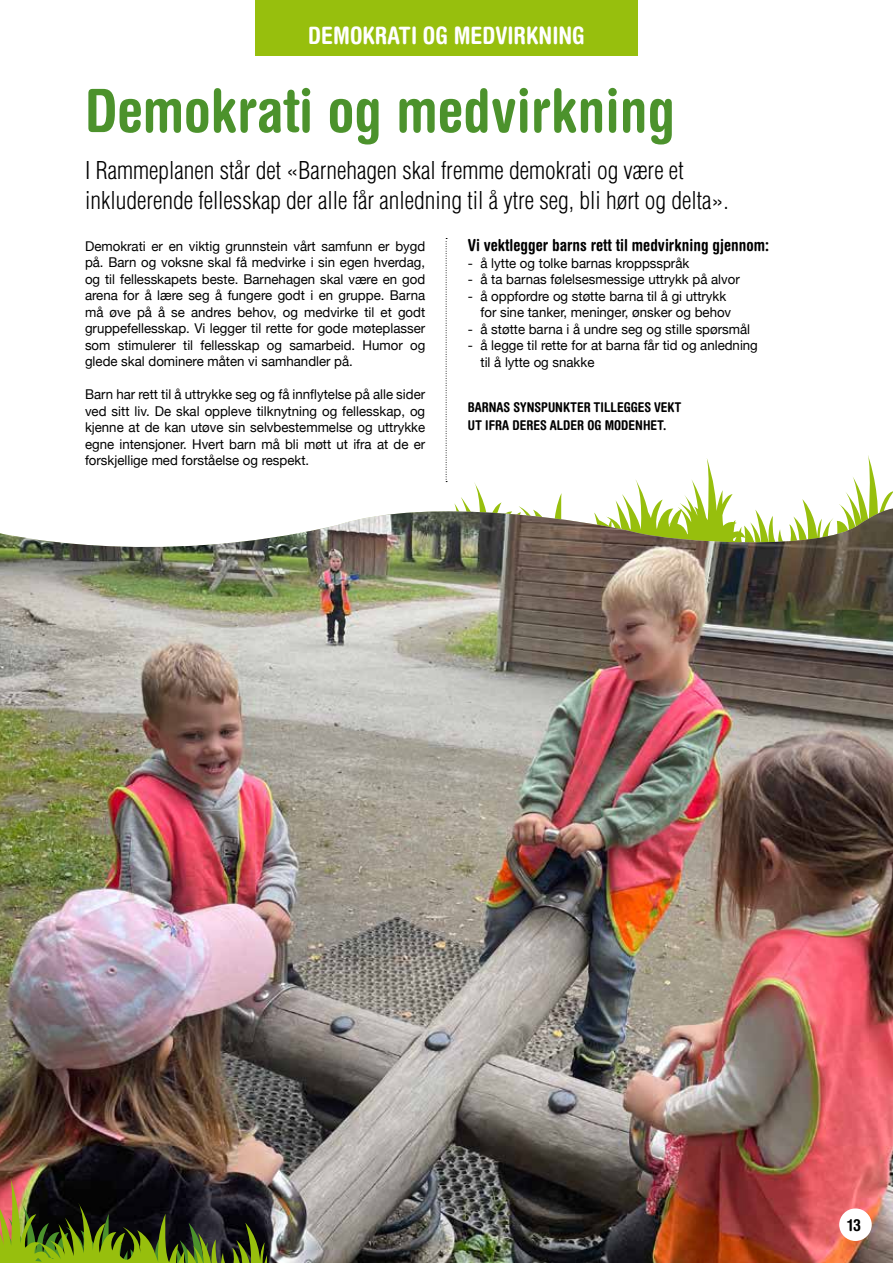
<style>
.page{position:relative;width:893px;height:1263px;background:#fff}
.page>*{position:absolute;margin:0;border:0;box-sizing:border-box;transform-origin:0 0}
.t1{font:700 condensed 60px "Helvetica Rounded";color:#4c922c}
.t2{font:300 condensed 24px/30px "Helvetica";color:#000}
.t3{font:700 condensed 24px "Helvetica Rounded";color:#fff}
.t4{font:700 condensed 16.5px "Helvetica Rounded";color:#000}
.t5{font:13.5px/16.5px "Helvetica Neue";color:#000;text-align:justify}
.t6{font:700 condensed 13.5px/18px "Helvetica Rounded";color:#000}
</style>
<div class="page">
<svg style="left:445px;top:455px;width:448px;height:40px"></svg>
<img style="left:0;top:495px;width:893px;height:768px">
<img style="left:1px;top:506px;width:892px;height:63px">
<div style="left:255px;top:0;width:383px;height:55px;background:#97bf0d"></div>
<svg style="left:446px;top:238px;width:1px;height:244px"></svg>
<img style="left:0;top:0;width:1px;height:591px">
<svg style="left:0;top:1178px;width:267px;height:85px;background:#3c4219"></svg>
<div style="left:839px;top:1208px;width:33px;height:33px;background:#fff;border-radius:50%"></div>
<h2 class="t3" style="left:308px;top:21px;width:278px">DEMOKRATI OG MEDVIRKNING</h2>
<h1 class="t1" style="left:85px;top:74px;width:592px">Demokrati og medvirkning</h1>
<h2 class="t2" style="left:85px;top:155px;width:645px">I Rammeplanen står det «Barnehagen skal fremme demokrati og være et inkluderende fellesskap der alle får anledning til å ytre seg, bli hørt og delta».</h2>
<p class="t5" style="left:85px;top:239px;width:342px">Demokrati er en viktig grunnstein vårt samfunn er bygd på. Barn og voksne skal få medvirke i sin egen hverdag, og til fellesskapets beste. Barnehagen skal være en god arena for å lære seg å fungere godt i en gruppe. Barna må øve på å se andres behov, og medvirke til et godt gruppefellesskap. Vi legger til rette for gode møteplasser som stimulerer til fellesskap og samarbeid. Humor og glede skal dominere måten vi samhandler på.</p>
<p class="t5" style="left:85px;top:387px;width:342px">Barn har rett til å uttrykke seg og få innflytelse på alle sider ved sitt liv. De skal oppleve tilknytning og fellesskap, og kjenne at de kan utøve sin selvbestemmelse og uttrykke egne intensjoner. Hvert barn må bli møtt ut ifra at de er forskjellige med forståelse og respekt.</p>
<p class="t4" style="left:468px;top:235px;width:303px">Vi vektlegger barns rett til medvirkning gjennom:</p>
<p class="t5" style="left:468px;top:255px;width:223px">- å lytte og tolke barnas kroppsspråk</p>
<p class="t5" style="left:468px;top:272px;width:273px">- å ta barnas følelsesmessige uttrykk på alvor</p>
<p class="t5" style="left:480px;top:288px;width:252px;text-indent:-13px">- å oppfordre og støtte barna til å gi uttrykk for sine tanker, meninger, ønsker og behov</p>
<p class="t5" style="left:468px;top:321px;width:284px">- å støtte barna i å undre seg og stille spørsmål</p>
<p class="t5" style="left:480px;top:338px;width:279px;text-indent:-13px">- å legge til rette for at barna får tid og anledning til å lytte og snakke</p>
<p class="t6" style="left:468px;top:397px;width:215px">BARNAS SYNSPUNKTER TILLEGGES VEKT<br>UT IFRA DERES ALDER OG MODENHET.</p>
<p class="t4" style="left:847px;top:1215px;width:15px">13</p>
</div>
